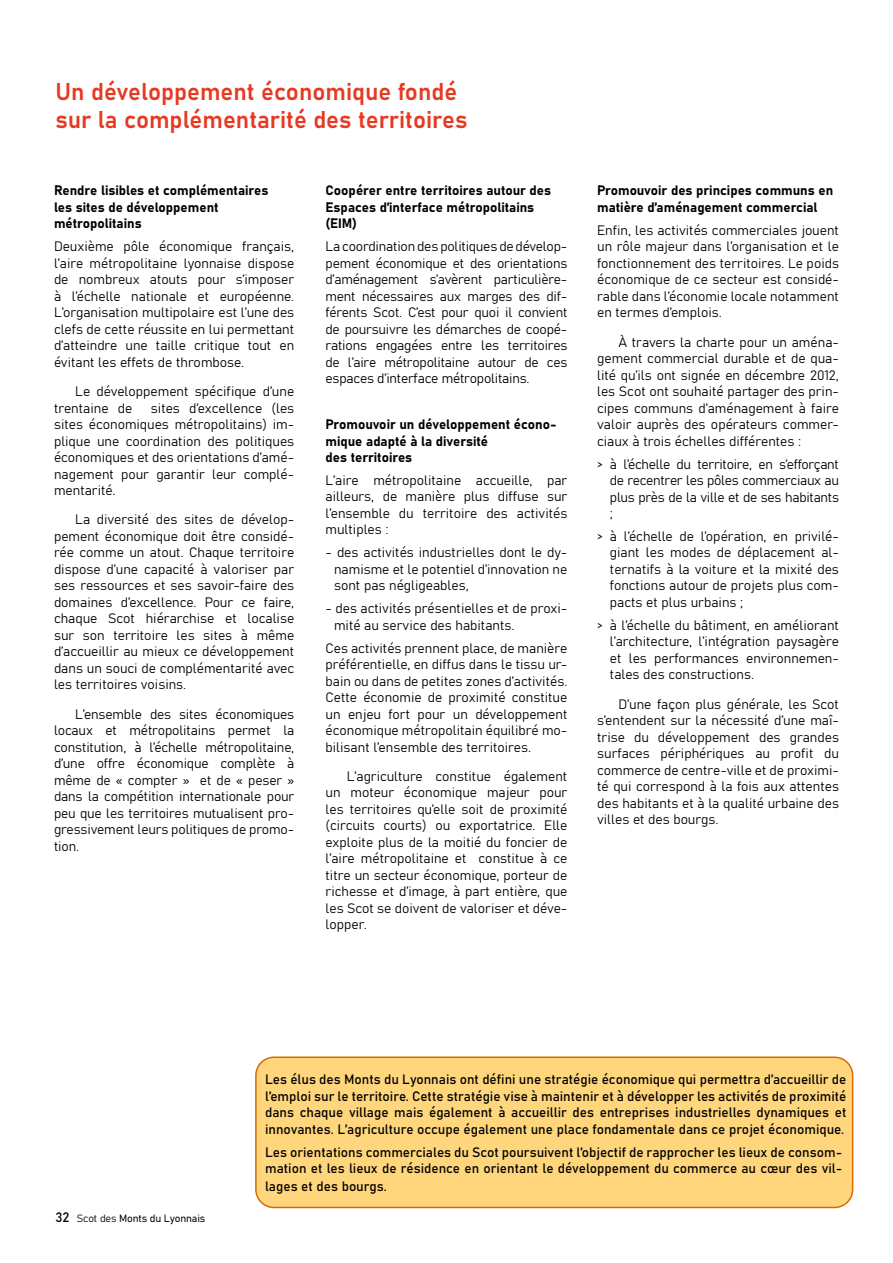
<style>
.page{position:relative;width:893px;height:1263px;background:#fff}
.page>*{position:absolute;margin:0;border:0;box-sizing:border-box;transform-origin:0 0}
.t1{font:24px/28.5px "Bahnschrift";color:#e73922}
.t2{font:13.5px/16.5px "Bahnschrift";color:#000;text-align:justify}
.t3{font:10.5px "Bahnschrift";letter-spacing:-.01em;color:#000}
.s1{font-size:13.5px}
</style>
<div class="page">
<div style="left:256px;top:1057px;width:597px;height:150px;background:#ffd67c;border-radius:18px"></div>
<div style="left:255px;top:1056px;width:598px;height:152px;border:2px solid #d96902;border-radius:18px"></div>
<h1 class="t1" style="left:56px;top:77px;width:413px">Un développement économique fondé sur la complémentarité des territoires</h1>
<p class="t2" style="left:54px;top:182px;width:216px;text-align:left">Rendre lisibles et complémentaires les sites de développement métropolitains</p>
<p class="t2" style="left:54px;top:238px;width:242px">Deuxième pôle économique français, l’aire métropolitaine lyonnaise dispose de nombreux atouts pour s’imposer à l’échelle nationale et européenne.<br>L’organisation multipolaire est l’une des clefs de cette réussite en lui permettant d’atteindre une taille critique tout en évitant les effets de thrombose.</p>
<p class="t2" style="left:54px;top:383px;width:242px;text-indent:21px">Le développement spécifique d’une trentaine de</p>
<p class="t2" style="left:54px;top:400px;width:242px;text-indent:97px">sites d’excellence (les sites économiques métropolitains) im&shy;plique une coordination des politiques économiques et des orientations d’amé&shy;nagement pour garantir leur complé&shy;mentarité.</p>
<p class="t2" style="left:54px;top:511px;width:242px;text-indent:21px">La diversité des sites de dévelop&shy;pement économique doit être considé&shy;rée comme un atout. Chaque territoire dispose d’une capacité à valoriser par ses ressources et ses savoir-faire des domaines d’excellence. Pour ce faire, chaque Scot hiérarchise et localise sur son territoire les sites à même d’accueillir au mieux ce développement dans un souci de complémentarité avec les territoires voisins.</p>
<p class="t2" style="left:54px;top:705px;width:242px;text-indent:21px">L’ensemble des sites économiques locaux et métropolitains permet la constitution, à l’échelle métropolitaine, d’une offre économique complète à même de « compter » et de « peser » dans la compétition internationale pour peu que les territoires mutualisent pro&shy;gressivement leurs politiques de promo&shy;tion.</p>
<p class="t2" style="left:326px;top:182px;width:227px;text-align:left">Coopérer entre territoires autour des<br>Espaces d’interface métropolitains (EIM)</p>
<p class="t2" style="left:326px;top:238px;width:243px">La coordination des politiques de dévelop&shy;pement économique et des orientations d’aménagement s’avèrent particulière&shy;ment nécessaires aux marges des dif&shy;férents Scot. C’est pour quoi il convient de poursuivre les démarches de coopé&shy;rations engagées entre les territoires de l’aire métropolitaine autour de ces espaces d’interface métropolitains.</p>
<p class="t2" style="left:326px;top:416px;width:232px;text-align:left">Promouvoir un développement écono&shy;mique adapté à la diversité<br>des territoires</p>
<p class="t2" style="left:326px;top:472px;width:243px">L’aire métropolitaine accueille, par ailleurs, de manière plus diffuse sur l’ensemble du territoire des activités multiples :</p>
<p class="t2" style="left:334px;top:544px;width:235px;text-indent:-9px">- des activités industrielles dont le dy&shy;namisme et le potentiel d’innovation ne sont pas négligeables,</p>
<p class="t2" style="left:334px;top:600px;width:235px;text-indent:-9px">- des activités présentielles et de proxi&shy;mité au service des habitants.</p>
<p class="t2" style="left:326px;top:639px;width:243px">Ces activités prennent place, de manière préférentielle, en diffus dans le tissu ur&shy;bain ou dans de petites zones d’activités.<br>Cette économie de proximité constitue un enjeu fort pour un développement économique métropolitain équilibré mo&shy;bilisant l’ensemble des territoires.</p>
<p class="t2" style="left:326px;top:768px;width:243px;text-indent:21px">L’agriculture constitue également un moteur économique majeur pour les territoires qu’elle soit de proximité (circuits courts) ou exportatrice. Elle exploite plus de la moitié du foncier de l’aire métropolitaine et constitue à ce titre un secteur économique, porteur de richesse et d’image, à part entière, que les Scot se doivent de valoriser et déve&shy;lopper.</p>
<p class="t2" style="left:597px;top:182px;width:238px">Promouvoir des principes communs en matière d’aménagement commercial</p>
<p class="t2" style="left:597px;top:222px;width:243px">Enfin, les activités commerciales jouent un rôle majeur dans l’organisation et le fonctionnement des territoires. Le poids économique de ce secteur est considé&shy;rable dans l’économie locale notamment en termes d’emplois.</p>
<p class="t2" style="left:597px;top:334px;width:243px;text-indent:21px">À travers la charte pour un aména&shy;gement commercial durable et de qua&shy;lité qu’ils ont signée en décembre 2012, les Scot ont souhaité partager des prin&shy;cipes communs d’aménagement à faire valoir auprès des opérateurs commer&shy;ciaux à trois échelles différentes :</p>
<p class="t2" style="left:610px;top:455px;width:231px;text-indent:-13px">&gt; à l’échelle du territoire, en s’efforçant de recentrer les pôles commerciaux au plus près de la ville et de ses habitants ;</p>
<p class="t2" style="left:610px;top:528px;width:231px;text-indent:-13px">&gt; à l’échelle de l’opération, en privilé&shy;giant les modes de déplacement al&shy;ternatifs à la voiture et la mixité des fonctions autour de projets plus com&shy;pacts et plus urbains ;</p>
<p class="t2" style="left:610px;top:617px;width:231px;text-indent:-13px">&gt; à l’échelle du bâtiment, en améliorant l’architecture, l’intégration paysagère et les performances environnemen&shy;tales des constructions.</p>
<p class="t2" style="left:597px;top:695px;width:243px;text-indent:21px">D’une façon plus générale, les Scot s’entendent sur la nécessité d’une maî&shy;trise du développement des grandes surfaces périphériques au profit du commerce de centre-ville et de proximi&shy;té qui correspond à la fois aux attentes des habitants et à la qualité urbaine des villes et des bourgs.</p>
<p class="t3" style="left:56px;top:1212px;width:151px"><span class="s1">32</span> Scot des Monts du Lyonnais</p>
<p class="t2" style="left:265px;top:1071px;width:583px">Les élus des Monts du Lyonnais ont défini une stratégie économique qui permettra d’accueillir de l’emploi sur le territoire. Cette stratégie vise à maintenir et à développer les activités de proximité dans chaque village mais également à accueillir des entreprises industrielles dynamiques et innovantes. L’agriculture occupe également une place fondamentale dans ce projet économique.</p>
<p class="t2" style="left:265px;top:1143px;width:579px">Les orientations commerciales du Scot poursuivent l’objectif de rapprocher les lieux de consom&shy;mation et les lieux de résidence en orientant le développement du commerce au cœur des vil-</p>
<p class="t2" style="left:265px;top:1178px;width:123px">lages et des bourgs.</p>
</div>
